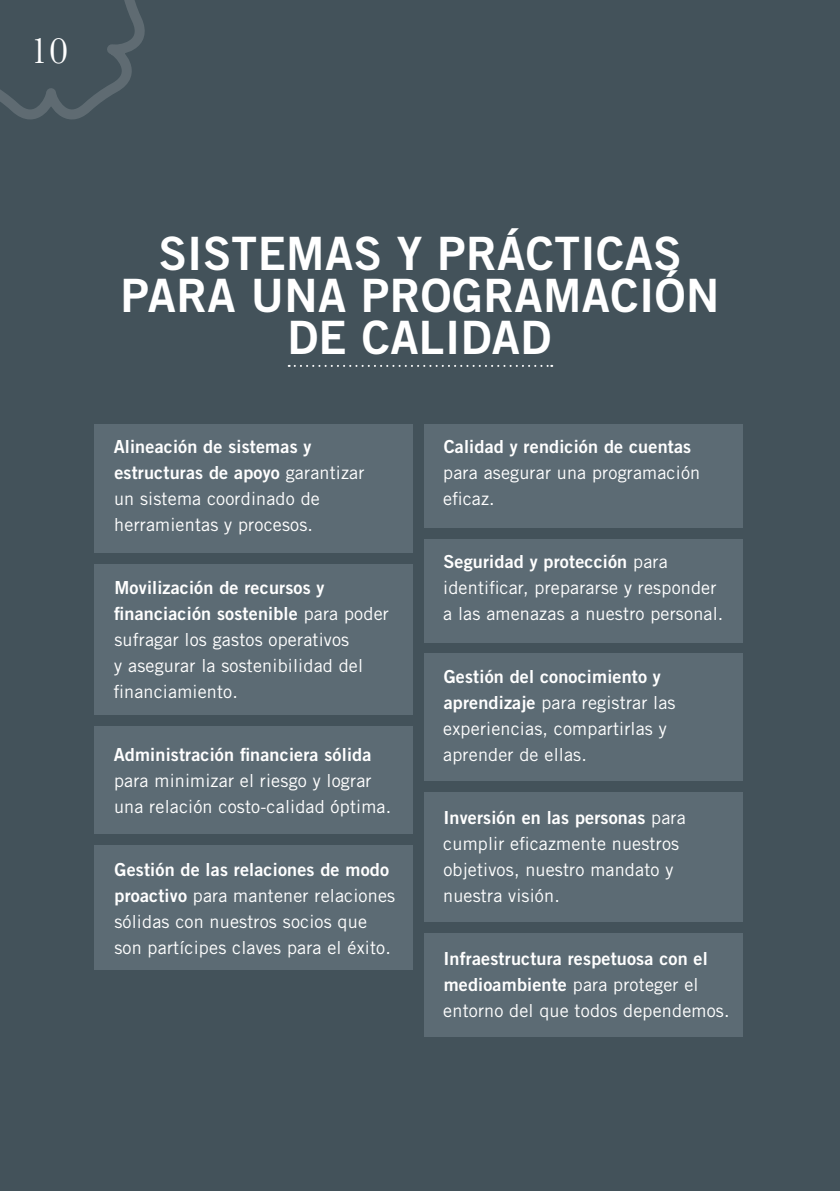
<style>
.page{position:relative;width:840px;height:1191px;background:#fff}
.page>*{position:absolute;margin:0;border:0;box-sizing:border-box;transform-origin:0 0}
.t1{font:46px/42px "Trade Gothic LT Std Bd 2";letter-spacing:.01em;color:#fff;text-align:center}
.t2{font:38px "Baskerville";color:#fff}
.t3{font:18px/26px "Trade Gothic LT Std";letter-spacing:.01em;color:#fff}
.t4{font:18px/26px "Trade Gothic LT Std Bd 2";letter-spacing:.01em;color:#fff}
.s1{font-family:"Trade Gothic LT Std"}
.s2{font-family:"Trade Gothic LT Std Bd 2"}
</style>
<div class="page">
<div style="left:0;top:0;width:839px;height:1191px;background:#43525a"></div>
<svg style="left:0;top:0;width:145px;height:120px"></svg>
<div style="left:94px;top:424px;width:318px;height:129px;background:#5c6b74"></div>
<div style="left:424px;top:424px;width:317px;height:103px;background:#5c6b74"></div>
<div style="left:424px;top:539px;width:317px;height:103px;background:#5c6b74"></div>
<div style="left:424px;top:654px;width:317px;height:127px;background:#5c6b74"></div>
<div style="left:424px;top:792px;width:317px;height:130px;background:#5c6b74"></div>
<div style="left:424px;top:933px;width:317px;height:103px;background:#5c6b74"></div>
<div style="left:94px;top:564px;width:318px;height:150px;background:#5c6b74"></div>
<div style="left:94px;top:845px;width:318px;height:125px;background:#5c6b74"></div>
<div style="left:94px;top:726px;width:318px;height:108px;background:#5c6b74"></div>
<svg style="left:288px;top:365px;width:264px;height:2px"></svg>
<h2 class="t2" style="left:30px;top:26px;width:40px">10</h2>
<h1 class="t1" style="left:121px;top:231px;width:599px">SISTEMAS Y PRÁCTICAS<br>PARA UNA PROGRAMACIÓN<br>DE CALIDAD</h1>
<p class="t4" style="left:114px;top:433px;width:252px">Alineación de sistemas y estructuras de apoyo <span class="s1">garantizar</span></p>
<p class="t3" style="left:114px;top:485px;width:207px">un sistema coordinado de herramientas y procesos.</p>
<p class="t4" style="left:114px;top:574px;width:276px">Movilización de recursos y financiación sostenible <span class="s1">para poder</span></p>
<p class="t3" style="left:114px;top:626px;width:250px">sufragar los gastos operativos<br>y asegurar la sostenibilidad del financiamiento.</p>
<p class="t4" style="left:114px;top:741px;width:259px">Administración financiera sólida</p>
<p class="t3" style="left:114px;top:767px;width:278px">para minimizar el riesgo y lograr una relación costo-calidad óptima.</p>
<p class="t4" style="left:114px;top:856px;width:276px">Gestión de las relaciones de modo</p>
<p class="t3" style="left:114px;top:882px;width:282px"><span class="s2">proactivo</span> para mantener relaciones sólidas con nuestros socios que son partícipes claves para el éxito.</p>
<p class="t4" style="left:443px;top:433px;width:249px">Calidad y rendición de cuentas</p>
<p class="t3" style="left:443px;top:459px;width:258px">para asegurar una programación eficaz.</p>
<p class="t4" style="left:443px;top:548px;width:226px">Seguridad y protección <span class="s1">para</span></p>
<p class="t3" style="left:443px;top:574px;width:281px">identificar, prepararse y responder a las amenazas a nuestro personal.</p>
<p class="t4" style="left:443px;top:663px;width:218px">Gestión del conocimiento y</p>
<p class="t3" style="left:443px;top:689px;width:234px"><span class="s2">aprendizaje</span> para registrar las experiencias, compartirlas y aprender de ellas.</p>
<p class="t4" style="left:443px;top:804px;width:244px">Inversión en las personas <span class="s1">para</span></p>
<p class="t3" style="left:443px;top:830px;width:237px">cumplir eficazmente nuestros objetivos, nuestro mandato y nuestra visión.</p>
<p class="t4" style="left:443px;top:945px;width:266px">Infraestructura respetuosa con el</p>
<p class="t3" style="left:443px;top:971px;width:288px"><span class="s2">medioambiente</span> para proteger el entorno del que todos dependemos.</p>
</div>
